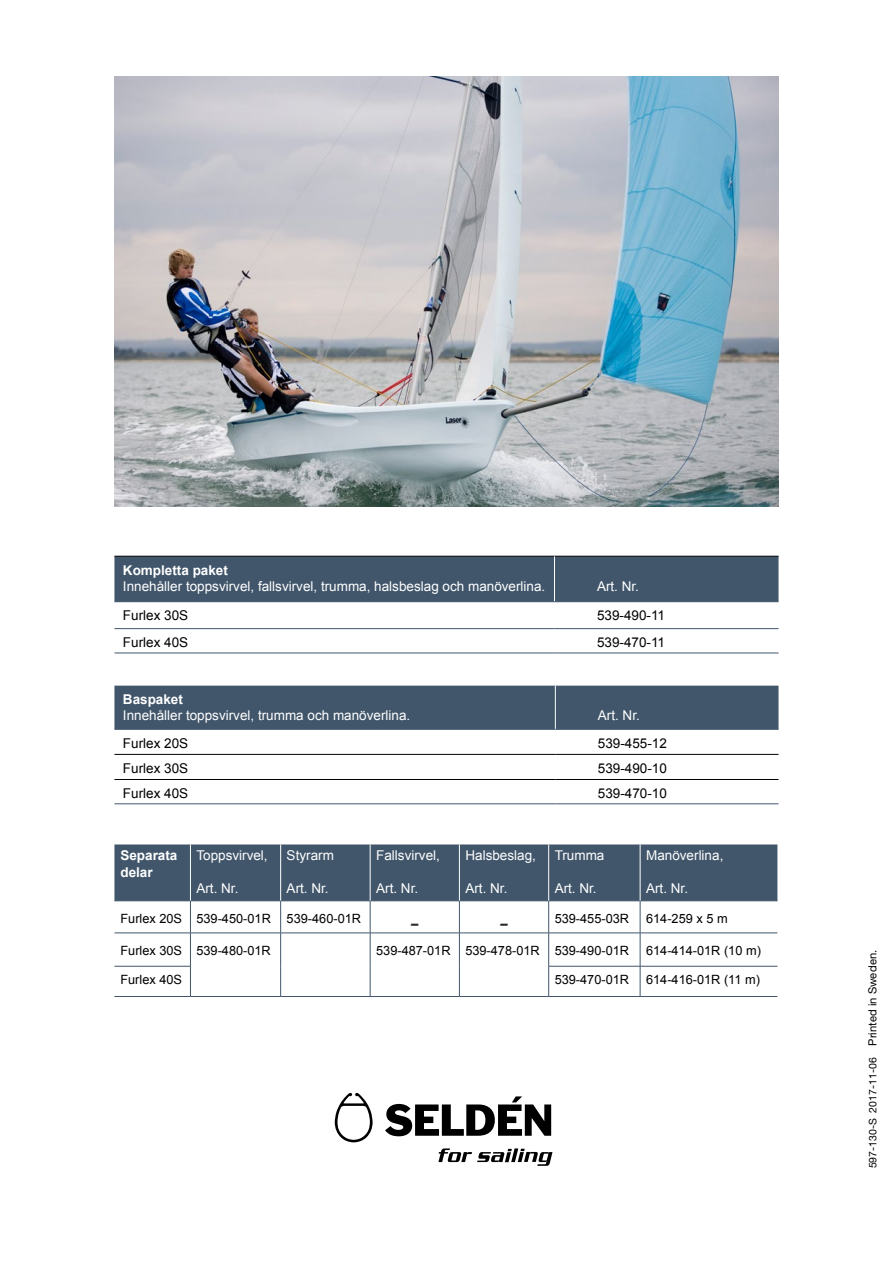
<style>
.page{position:relative;width:893px;height:1263px;background:#fff}
.page>*{position:absolute;margin:0;border:0;box-sizing:border-box;transform-origin:0 0}
.t1{font:13.5px "Arial";color:#fff}
.t2{font:13.5px "Arial";color:#000}
.t3{font:700 13.5px/16.2px "Arial";color:#fff}
.t4{font:12.75px "Arial";color:#000}
.t5{font:10.5px "Helvetica Neue LT Pro";color:#000}
.s1{font-size:11.25px}
</style>
<div class="page">
<svg style="left:438px;top:1148px;width:114px;height:18px"></svg>
<svg style="left:385px;top:1096px;width:166px;height:40px"></svg>
<svg style="left:335px;top:1093px;width:38px;height:49px"></svg>
<img style="left:114px;top:77px;width:664px;height:429px">
<div style="left:114px;top:557px;width:664px;height:44px;background:#41566b"></div>
<hr style="left:114px;top:556px;width:440px;height:1px;background:#000">
<hr style="left:554px;top:556px;width:224px;height:1px;background:#000">
<hr style="left:554px;top:556px;width:1px;height:45px;background:#fff">
<hr style="left:114px;top:601px;width:440px;height:1px;background:#41566b">
<hr style="left:554px;top:601px;width:224px;height:1px;background:#41566b">
<hr style="left:114px;top:628px;width:440px;height:1px;background:#41566b">
<hr style="left:554px;top:628px;width:224px;height:1px;background:#41566b">
<hr style="left:114px;top:653px;width:440px;height:1px;background:#41566b">
<hr style="left:554px;top:653px;width:224px;height:1px;background:#41566b">
<div style="left:114px;top:686px;width:664px;height:43px;background:#41566b"></div>
<hr style="left:114px;top:754px;width:441px;height:1px;background:#000">
<hr style="left:555px;top:754px;width:223px;height:1px;background:#000">
<hr style="left:114px;top:779px;width:441px;height:1px;background:#000">
<hr style="left:555px;top:779px;width:223px;height:1px;background:#000">
<hr style="left:555px;top:686px;width:1px;height:43px;background:#fff">
<hr style="left:114px;top:729px;width:441px;height:1px;background:#41566b">
<hr style="left:555px;top:729px;width:223px;height:1px;background:#41566b">
<hr style="left:114px;top:803px;width:441px;height:1px;background:#41566b">
<hr style="left:555px;top:803px;width:223px;height:1px;background:#41566b">
<div style="left:114px;top:844px;width:663px;height:56px;background:#41566b"></div>
<hr style="left:114px;top:900px;width:76px;height:1px;background:#41566b">
<hr style="left:190px;top:900px;width:91px;height:1px;background:#41566b">
<hr style="left:281px;top:900px;width:89px;height:1px;background:#41566b">
<hr style="left:370px;top:900px;width:89px;height:1px;background:#41566b">
<hr style="left:459px;top:900px;width:90px;height:1px;background:#41566b">
<hr style="left:549px;top:900px;width:91px;height:1px;background:#41566b">
<hr style="left:640px;top:900px;width:137px;height:1px;background:#41566b">
<hr style="left:114px;top:933px;width:76px;height:1px;background:#41566b">
<hr style="left:370px;top:933px;width:89px;height:1px;background:#41566b">
<hr style="left:549px;top:933px;width:91px;height:1px;background:#41566b">
<hr style="left:640px;top:933px;width:137px;height:1px;background:#41566b">
<hr style="left:114px;top:966px;width:77px;height:1px;background:#41566b">
<hr style="left:548px;top:966px;width:92px;height:1px;background:#41566b">
<hr style="left:640px;top:966px;width:137px;height:1px;background:#41566b">
<hr style="left:114px;top:996px;width:76px;height:1px;background:#41566b">
<hr style="left:190px;top:996px;width:91px;height:1px;background:#41566b">
<hr style="left:281px;top:996px;width:89px;height:1px;background:#41566b">
<hr style="left:370px;top:996px;width:89px;height:1px;background:#41566b">
<hr style="left:549px;top:996px;width:91px;height:1px;background:#41566b">
<hr style="left:640px;top:996px;width:137px;height:1px;background:#41566b">
<hr style="left:190px;top:844px;width:1px;height:57px;background:#fff">
<hr style="left:280px;top:844px;width:1px;height:57px;background:#fff">
<hr style="left:370px;top:844px;width:1px;height:57px;background:#fff">
<hr style="left:459px;top:844px;width:1px;height:57px;background:#fff">
<hr style="left:548px;top:844px;width:1px;height:57px;background:#fff">
<hr style="left:640px;top:844px;width:1px;height:57px;background:#fff">
<hr style="left:459px;top:901px;width:1px;height:32px;background:#41566b">
<hr style="left:548px;top:901px;width:1px;height:32px;background:#41566b">
<hr style="left:640px;top:901px;width:1px;height:32px;background:#41566b">
<hr style="left:370px;top:933px;width:1px;height:33px;background:#41566b">
<hr style="left:640px;top:933px;width:1px;height:33px;background:#41566b">
<hr style="left:370px;top:966px;width:1px;height:30px;background:#41566b">
<hr style="left:640px;top:966px;width:1px;height:30px;background:#41566b">
<hr style="left:459px;top:933px;width:90px;height:1px;background:#41566b">
<hr style="left:459px;top:933px;width:1px;height:33px;background:#41566b">
<hr style="left:548px;top:933px;width:1px;height:33px;background:#41566b">
<hr style="left:459px;top:966px;width:1px;height:30px;background:#41566b">
<hr style="left:548px;top:966px;width:1px;height:30px;background:#41566b">
<hr style="left:459px;top:996px;width:90px;height:1px;background:#41566b">
<hr style="left:190px;top:901px;width:1px;height:32px;background:#41566b">
<hr style="left:190px;top:933px;width:91px;height:1px;background:#41566b">
<hr style="left:190px;top:933px;width:1px;height:33px;background:#41566b">
<hr style="left:280px;top:933px;width:1px;height:33px;background:#41566b">
<hr style="left:190px;top:966px;width:1px;height:30px;background:#41566b">
<hr style="left:280px;top:966px;width:1px;height:30px;background:#41566b">
<hr style="left:280px;top:901px;width:1px;height:32px;background:#41566b">
<hr style="left:370px;top:901px;width:1px;height:32px;background:#41566b">
<hr style="left:281px;top:933px;width:89px;height:1px;background:#41566b">
<p class="t3" style="left:123px;top:562px;width:107px">Kompletta paket</p>
<p class="t1" style="left:123px;top:577px;width:424px">Innehåller toppsvirvel, fallsvirvel, trumma, halsbeslag och manöverlina.</p>
<p class="t1" style="left:597px;top:577px;width:44px">Art. Nr.</p>
<p class="t2" style="left:123px;top:606px;width:67px">Furlex 30S</p>
<p class="t2" style="left:597px;top:606px;width:70px">539-490-11</p>
<p class="t2" style="left:123px;top:633px;width:67px">Furlex 40S</p>
<p class="t2" style="left:597px;top:633px;width:70px">539-470-11</p>
<p class="t3" style="left:123px;top:692px;width:62px">Baspaket</p>
<p class="t1" style="left:123px;top:707px;width:289px">Innehåller toppsvirvel, trumma och manöverlina.</p>
<p class="t1" style="left:598px;top:707px;width:44px">Art. Nr.</p>
<p class="t2" style="left:123px;top:734px;width:67px">Furlex 20S</p>
<p class="t2" style="left:598px;top:734px;width:71px">539-455-12</p>
<p class="t2" style="left:123px;top:759px;width:67px">Furlex 30S</p>
<p class="t2" style="left:598px;top:759px;width:71px">539-490-10</p>
<p class="t2" style="left:123px;top:784px;width:67px">Furlex 40S</p>
<p class="t2" style="left:598px;top:784px;width:71px">539-470-10</p>
<p class="t3" style="left:120px;top:848px;width:59px">Separata delar</p>
<p class="t1" style="left:196px;top:847px;width:73px">Toppsvirvel,</p>
<p class="t1" style="left:196px;top:879px;width:44px">Art. Nr.</p>
<p class="t1" style="left:287px;top:847px;width:49px">Styrarm</p>
<p class="t1" style="left:287px;top:879px;width:44px">Art. Nr.</p>
<p class="t4" style="left:120px;top:910px;width:242px">Furlex 20S 539-450-01R 539-460-01R</p>
<p class="t1" style="left:376px;top:847px;width:65px">Fallsvirvel,</p>
<p class="t1" style="left:376px;top:879px;width:44px">Art. Nr.</p>
<p class="t1" style="left:465px;top:847px;width:72px">Halsbeslag,</p>
<p class="t1" style="left:465px;top:879px;width:44px">Art. Nr.</p>
<p class="t4" style="left:411px;top:910px;width:9px">_</p>
<p class="t4" style="left:500px;top:910px;width:9px">_</p>
<p class="t1" style="left:555px;top:847px;width:51px">Trumma</p>
<p class="t1" style="left:555px;top:879px;width:44px">Art. Nr.</p>
<p class="t1" style="left:646px;top:847px;width:79px">Manöverlina,</p>
<p class="t1" style="left:646px;top:879px;width:44px">Art. Nr.</p>
<p class="t4" style="left:555px;top:910px;width:76px">539-455-03R</p>
<p class="t4" style="left:646px;top:910px;width:83px">614-259 x 5 m</p>
<p class="t4" style="left:120px;top:942px;width:152px">Furlex 30S 539-480-01R</p>
<p class="t4" style="left:376px;top:942px;width:254px">539-487-01R 539-478-01R 539-490-01R</p>
<p class="t4" style="left:646px;top:942px;width:116px">614-414-01R (10 m)</p>
<p class="t4" style="left:120px;top:971px;width:63px">Furlex 40S</p>
<p class="t4" style="left:555px;top:971px;width:76px">539-470-01R</p>
<p class="t4" style="left:646px;top:971px;width:115px">614-416-01R (11 m)</p>
<p class="t5" style="left:867px;top:1168px;width:220px;rotate:-90deg">597-130-S 2017-11-06 <span class="s1">Printed in Sweden.</span></p>
</div>
